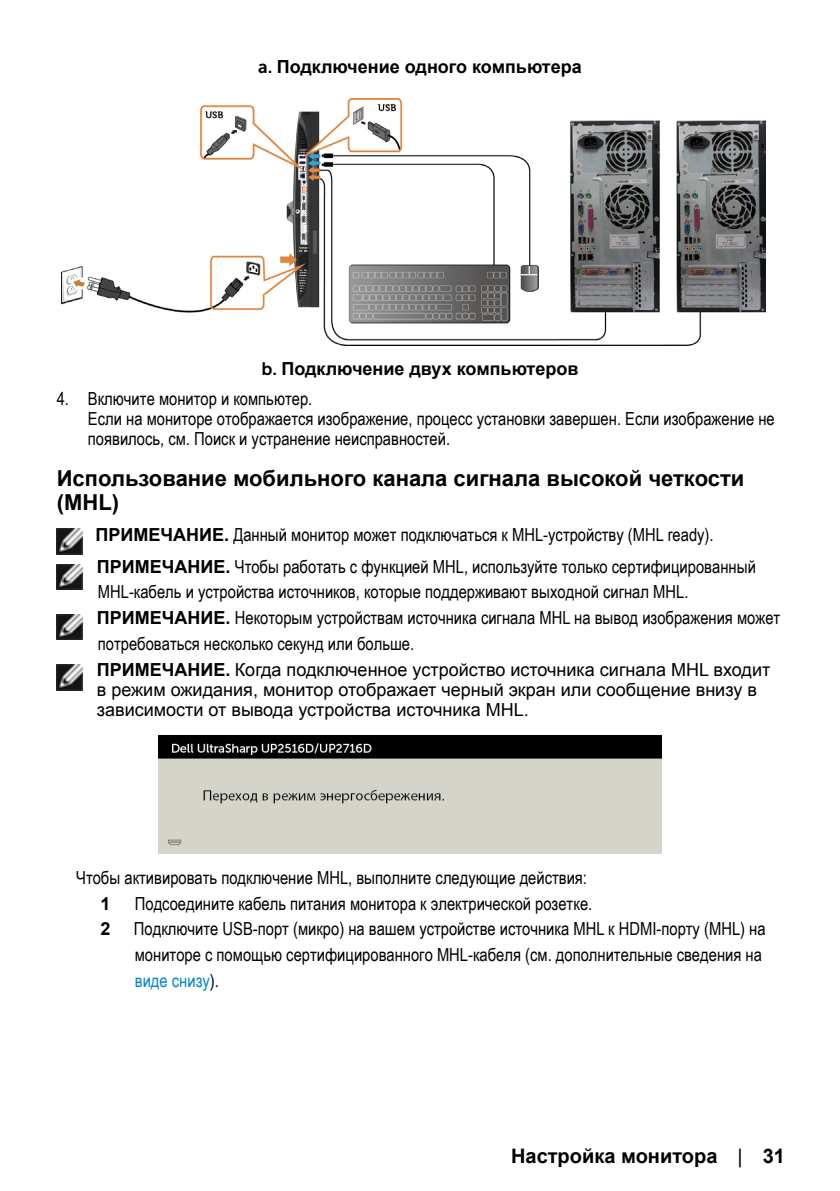
<style>
.page{position:relative;width:840px;height:1191px;background:#fff}
.page>*{position:absolute;margin:0;border:0;box-sizing:border-box;transform-origin:0 0}
.t1{font:700 22px/24px "Arial";color:#000}
.t2{font:700 20px "Arial";color:#000}
.t3{font:18px/25.6px "Arial Narrow";color:#000}
.t4{font:18px/20px "Arial";color:#000}
.t5{font:700 18px "Arial";color:#000}
.s1{font-family:"Museo Sans For Dell 700";font-weight:400}
.s2{font-family:"Arial";font-weight:700}
.s3{font-weight:700}
.s4{color:#0087cb}
.s5{font-weight:400}
</style>
<div class="page">
<img style="left:61px;top:99px;width:704px;height:246px">
<img style="left:57px;top:529px;width:25px;height:25px">
<img style="left:57px;top:564px;width:25px;height:25px">
<img style="left:57px;top:614px;width:25px;height:26px">
<img style="left:57px;top:665px;width:25px;height:25px">
<img style="left:158px;top:735px;width:503px;height:118px">
<p class="t5" style="left:258px;top:55px;width:325px"><span class="s1">a.</span> Подключение одного компьютера</p>
<p class="t5" style="left:261px;top:357px;width:318px"><span class="s1">b.</span> Подключение двух компьютеров</p>
<p class="t3" style="left:88px;top:388px;width:688px;line-height:20px;text-indent:-31px">4. Включите монитор и компьютер.<br>Если на мониторе отображается изображение, процесс установки завершен. Если изображение не появилось, см. Поиск и устранение неисправностей.</p>
<p class="t1" style="left:57px;top:467px;width:688px">Использование мобильного канала сигнала высокой четкости (MHL)</p>
<p class="t3" style="left:95px;top:519px;width:661px;line-height:31.4px"><span class="s2">ПРИМЕЧАНИЕ.</span> Данный монитор может подключаться к MHL-устройству (MHL ready).<br><span class="s2">ПРИМЕЧАНИЕ.</span> Чтобы работать с функцией MHL, используйте только сертифицированный</p>
<p class="t3" style="left:97px;top:578px;width:684px">MHL-кабель и устройства источников, которые поддерживают выходной сигнал MHL.<br><span class="s2">ПРИМЕЧАНИЕ.</span> Некоторым устройствам источника сигнала MHL на вывод изображения может потребоваться несколько секунд или больше.</p>
<p class="t4" style="left:97px;top:659px;width:674px"><span class="s3">ПРИМЕЧАНИЕ.</span> Когда подключенное устройство источника сигнала MHL входит в режим ожидания, монитор отображает черный экран или сообщение внизу в зависимости от вывода устройства источника MHL.</p>
<p class="t3" style="left:76px;top:864px;width:512px">Чтобы активировать подключение MHL, выполните следующие действия:</p>
<p class="t5" style="left:100px;top:891px;width:12px">1</p>
<p class="t3" style="left:135px;top:889px;width:456px">Подсоедините кабель питания монитора к электрической розетке.</p>
<p class="t5" style="left:100px;top:917px;width:12px">2</p>
<p class="t3" style="left:134px;top:915px;width:633px">Подключите USB-порт (микро) на вашем устройстве источника MHL к HDMI-порту (MHL) на мониторе с помощью сертифицированного MHL-кабеля (см. дополнительные сведения на <span class="s4">виде снизу</span>).</p>
<p class="t2" style="left:511px;top:1142px;width:275px">Настройка монитора <span class="s5">|</span> 31</p>
</div>
